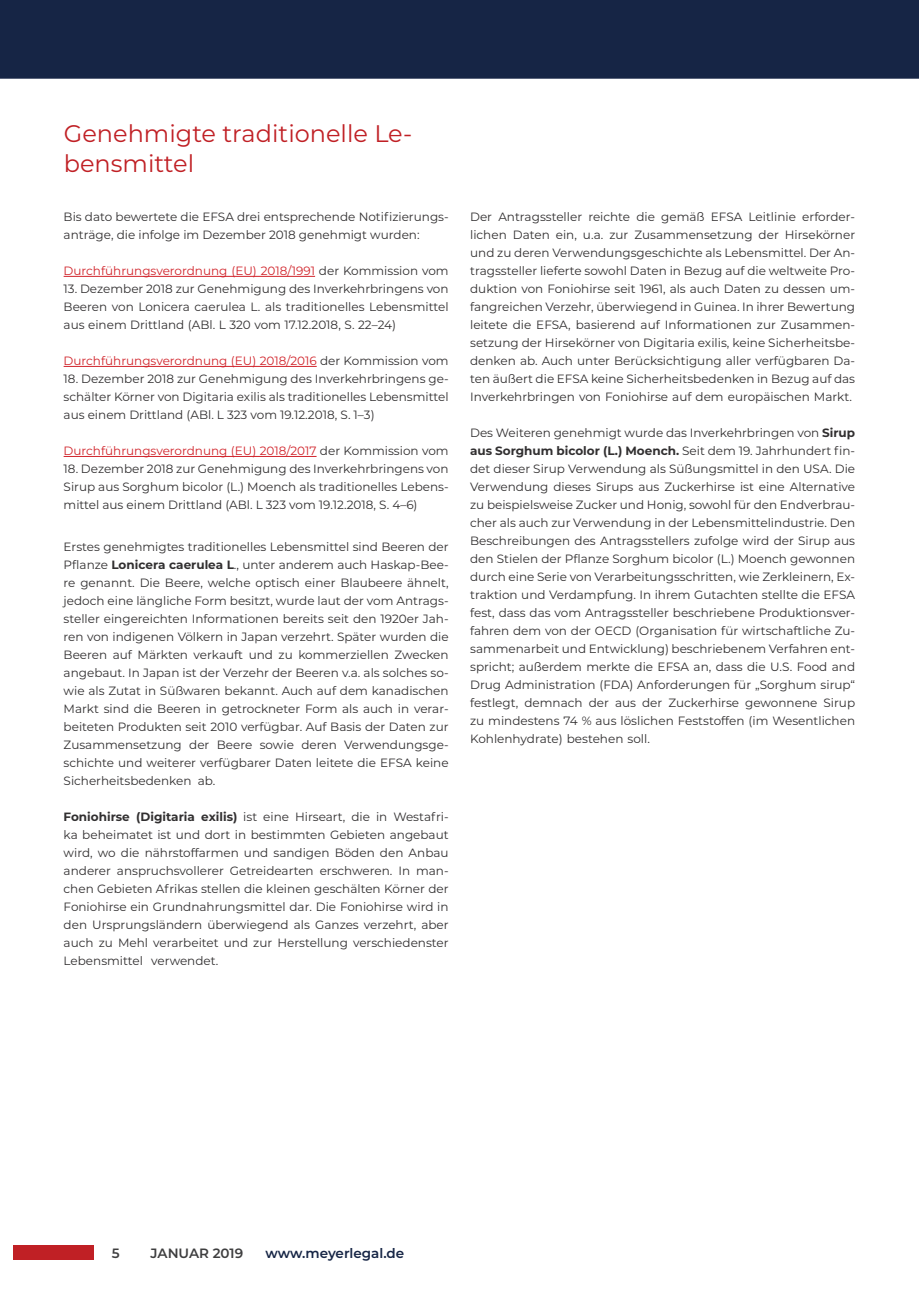
<style>
.page{position:relative;width:919px;height:1289px;background:#fff}
.page>*{position:absolute;margin:0;border:0;box-sizing:border-box;transform-origin:0 0}
.t1{font:24px/30px "Montserrat";color:#c02025}
.t2{font:600 13.5px "Montserrat";color:#162545}
.t3{font:600 13.5px "Montserrat";color:#3e3e3f}
.t4{font:12px/18px "Montserrat";color:#312f30;text-align:justify}
.t5{font:12px "Montserrat";color:#d1232a}
.s1{color:#312f30}
.s2{font-weight:700}
</style>
<div class="page">
<div style="left:13px;top:1244px;width:81px;height:15px;background:#c02025"></div>
<div style="left:1px;top:1px;width:917px;height:77px;background:#162545"></div>
<div style="left:0;top:0;width:918px;height:79px;border:2px solid #162545"></div>
<hr style="left:64px;top:276px;width:251px;height:1px;background:#d1232a">
<hr style="left:64px;top:366px;width:253px;height:1px;background:#d1232a">
<hr style="left:64px;top:456px;width:252px;height:1px;background:#d1232a">
<h1 class="t1" style="left:64px;top:118px;width:350px">Genehmigte traditionelle Le&shy;bensmittel</h1>
<p class="t4" style="left:64px;top:207px;width:386px">Bis dato bewertete die EFSA drei entsprechende Notifizierungs&shy;anträge, die infolge im Dezember 2018 genehmigt wurden:</p>
<p class="t5" style="left:64px;top:263px;width:386px">Durchführungsverordnung (EU) 2018/1991 <span class="s1">der Kommission vom</span></p>
<p class="t4" style="left:64px;top:279px;width:386px">13. Dezember 2018 zur Genehmigung des Inverkehrbringens von Beeren von Lonicera caerulea L. als traditionelles Lebensmittel aus einem Drittland (ABl. L 320 vom 17.12.2018, S. 22–24)</p>
<p class="t5" style="left:64px;top:353px;width:386px">Durchführungsverordnung (EU) 2018/2016 <span class="s1">der Kommission vom</span></p>
<p class="t4" style="left:64px;top:369px;width:386px">18. Dezember 2018 zur Genehmigung des Inverkehrbringens ge&shy;schälter Körner von Digitaria exilis als traditionelles Lebensmittel aus einem Drittland (ABl. L 323 vom 19.12.2018, S. 1–3)</p>
<p class="t5" style="left:64px;top:443px;width:386px">Durchführungsverordnung (EU) 2018/2017 <span class="s1">der Kommission vom</span></p>
<p class="t4" style="left:64px;top:459px;width:386px">18. Dezember 2018 zur Genehmigung des Inverkehrbringens von Sirup aus Sorghum bicolor (L.) Moench als traditionelles Lebens&shy;mittel aus einem Drittland (ABl. L 323 vom 19.12.2018, S. 4–6)</p>
<p class="t4" style="left:64px;top:537px;width:386px">Erstes genehmigtes traditionelles Lebensmittel sind Beeren der Pflanze <span class="s2">Lonicera caerulea L</span>., unter anderem auch Haskap-Bee&shy;re genannt. Die Beere, welche optisch einer Blaubeere ähnelt, jedoch eine längliche Form besitzt, wurde laut der vom Antrags&shy;steller eingereichten Informationen bereits seit den 1920er Jah&shy;ren von indigenen Völkern in Japan verzehrt. Später wurden die Beeren auf Märkten verkauft und zu kommerziellen Zwecken angebaut. In Japan ist der Verzehr der Beeren v.a. als solches so&shy;wie als Zutat in Süßwaren bekannt. Auch auf dem kanadischen Markt sind die Beeren in getrockneter Form als auch in verar&shy;beiteten Produkten seit 2010 verfügbar. Auf Basis der Daten zur Zusammensetzung der Beere sowie deren Verwendungsge&shy;schichte und weiterer verfügbarer Daten leitete die EFSA keine Sicherheitsbedenken ab.</p>
<p class="t4" style="left:64px;top:807px;width:386px"><span class="s2">Foniohirse (Digitaria exilis)</span> ist eine Hirseart, die in Westafri&shy;ka beheimatet ist und dort in bestimmten Gebieten angebaut wird, wo die nährstoffarmen und sandigen Böden den Anbau anderer anspruchsvollerer Getreidearten erschweren. In man&shy;chen Gebieten Afrikas stellen die kleinen geschälten Körner der Foniohirse ein Grundnahrungsmittel dar. Die Foniohirse wird in den Ursprungsländern überwiegend als Ganzes verzehrt, aber auch zu Mehl verarbeitet und zur Herstellung verschiedenster Lebensmittel verwendet.</p>
<p class="t4" style="left:470px;top:207px;width:386px">Der Antragssteller reichte die gemäß EFSA Leitlinie erforder&shy;lichen Daten ein, u.a. zur Zusammensetzung der Hirsekörner und zu deren Verwendungsgeschichte als Lebensmittel. Der An&shy;tragssteller lieferte sowohl Daten in Bezug auf die weltweite Pro&shy;duktion von Foniohirse seit 1961, als auch Daten zu dessen um&shy;fangreichen Verzehr, überwiegend in Guinea. In ihrer Bewertung leitete die EFSA, basierend auf Informationen zur Zusammen&shy;setzung der Hirsekörner von Digitaria exilis, keine Sicherheitsbe&shy;denken ab. Auch unter Berücksichtigung aller verfügbaren Da&shy;ten äußert die EFSA keine Sicherheitsbedenken in Bezug auf das Inverkehrbringen von Foniohirse auf dem europäischen Markt.</p>
<p class="t4" style="left:470px;top:423px;width:386px">Des Weiteren genehmigt wurde das Inverkehrbringen von <span class="s2">Sirup aus Sorghum bicolor (L.) Moench.</span> Seit dem 19. Jahrhundert fin&shy;det dieser Sirup Verwendung als Süßungsmittel in den USA. Die Verwendung dieses Sirups aus Zuckerhirse ist eine Alternative zu beispielsweise Zucker und Honig, sowohl für den Endverbrau&shy;cher als auch zur Verwendung in der Lebensmittelindustrie. Den Beschreibungen des Antragsstellers zufolge wird der Sirup aus den Stielen der Pflanze Sorghum bicolor (L.) Moench gewonnen durch eine Serie von Verarbeitungsschritten, wie Zerkleinern, Ex&shy;traktion und Verdampfung. In ihrem Gutachten stellte die EFSA fest, dass das vom Antragssteller beschriebene Produktionsver&shy;fahren dem von der OECD (Organisation für wirtschaftliche Zu&shy;sammenarbeit und Entwicklung) beschriebenem Verfahren ent&shy;spricht; außerdem merkte die EFSA an, dass die U.S. Food and Drug Administration (FDA) Anforderungen für „Sorghum sirup“ festlegt, demnach der aus der Zuckerhirse gewonnene Sirup zu mindestens 74 % aus löslichen Feststoffen (im Wesentlichen Kohlenhydrate) bestehen soll.</p>
<p class="t3" style="left:112px;top:1243px;width:9px">5</p>
<p class="t3" style="left:151px;top:1243px;width:94px">JANUAR 2019</p>
<p class="t2" style="left:265px;top:1243px;width:140px">www.meyerlegal.de</p>
</div>
